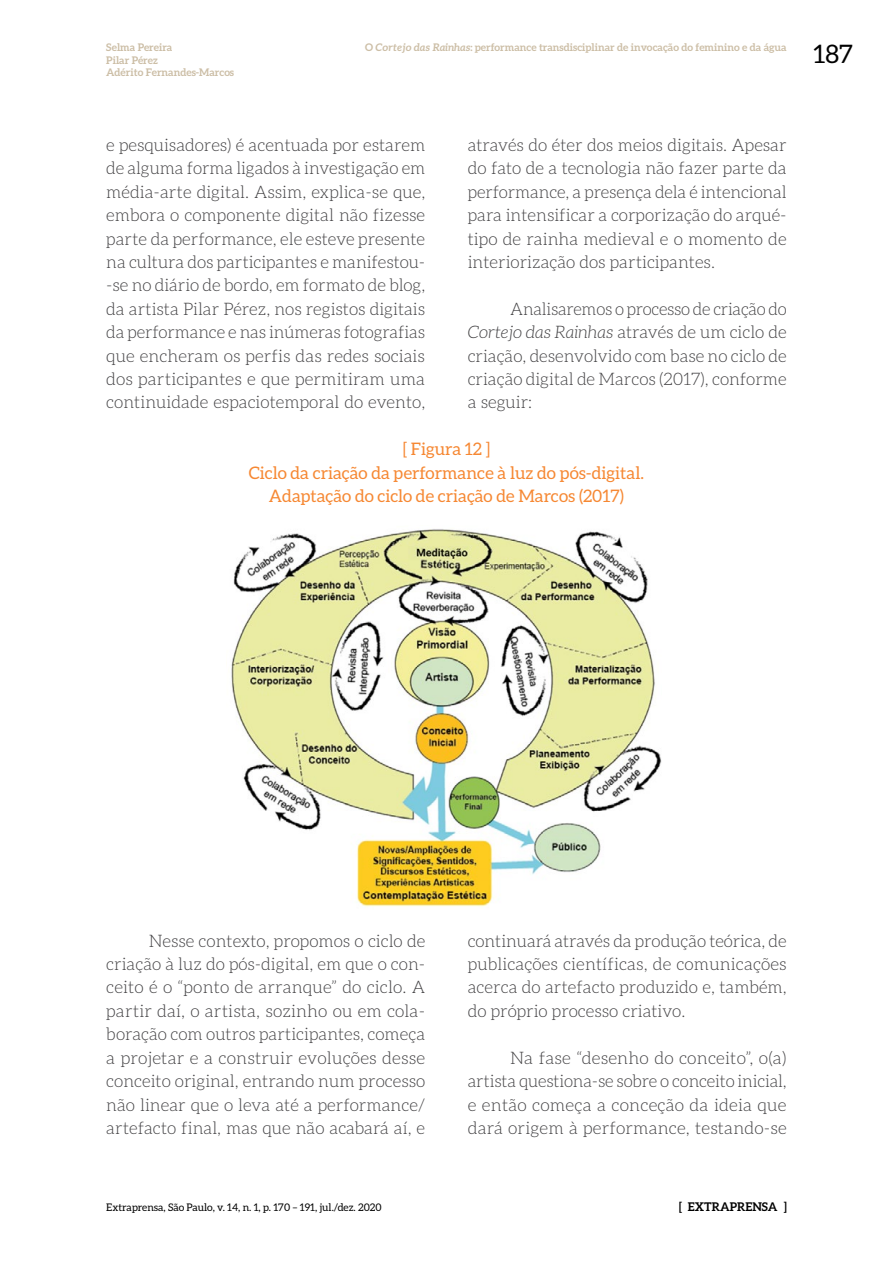
<style>
.page{position:relative;width:893px;height:1263px;background:#fff}
.page>*{position:absolute;margin:0;border:0;box-sizing:border-box;transform-origin:0 0}
.t1{font:25.5px "Aleo";color:#000}
.t2{font:300 17.25px/23.4px "Aleo";color:#414042;text-align:justify}
.t3{font:17.25px/23.4px "Aleo";color:#f68833;text-align:center}
.t4{font:700 12px "Aleo";color:#000}
.t5{font:700 10.5px/12.6px "Aleo";color:#ccbea6}
.t6{font:10.5px "Aleo";color:#000}
.s1{font-style:italic}
</style>
<div class="page">
<img style="left:231px;top:529px;width:431px;height:378px">
<p class="t5" style="left:106px;top:41px;width:67px">Selma Pereira</p>
<p class="t5" style="left:365px;top:41px;width:423px">O <span class="s1">Cortejo das Rainhas</span>: performance transdisciplinar de invocação do feminino e da água</p>
<p class="t5" style="left:106px;top:53px;width:129px">Pilar Pérez<br>Adérito Fernandes-Marcos</p>
<p class="t2" style="left:106px;top:133px;width:321px">e pesquisadores) é acentuada por estarem de alguma forma ligados à investigação em média-arte digital. Assim, explica-se que, embora o componente digital não fizesse parte da performance, ele esteve presente na cultura dos participantes e manifestou--se no diário de bordo, em formato de blog, da artista Pilar Pérez, nos registos digitais da performance e nas inúmeras fotografias que encheram os perfis das redes sociais dos participantes e que permitiram uma continuidade espaciotemporal do evento,</p>
<p class="t2" style="left:468px;top:133px;width:320px">através do éter dos meios digitais. Apesar do fato de a tecnologia não fazer parte da performance, a presença dela é intencional para intensificar a corporização do arqué&shy;tipo de rainha medieval e o momento de interiorização dos participantes.</p>
<p class="t2" style="left:468px;top:297px;width:321px;text-indent:43px">Analisaremos o processo de criação do <span class="s1">Cortejo das Rainhas</span> através de um ciclo de criação, desenvolvido com base no ciclo de criação digital de Marcos (2017), conforme a seguir:</p>
<p class="t3" style="left:249px;top:437px;width:396px">[ Figura 12 ]<br>Ciclo da criação da performance à luz do pós-digital.<br>Adaptação do ciclo de criação de Marcos (2017)</p>
<h1 class="t1" style="left:813px;top:40px;width:41px">187</h1>
<p class="t2" style="left:106px;top:929px;width:320px;text-indent:43px">Nesse contexto, propomos o ciclo de criação à luz do pós-digital, em que o con&shy;ceito é o “ponto de arranque” do ciclo. A partir daí, o artista, sozinho ou em cola&shy;boração com outros participantes, começa a projetar e a construir evoluções desse conceito original, entrando num processo não linear que o leva até a performance/ artefacto final, mas que não acabará aí, e</p>
<p class="t2" style="left:468px;top:929px;width:320px">continuará através da produção teórica, de publicações científicas, de comunicações acerca do artefacto produzido e, também, do próprio processo criativo.</p>
<p class="t2" style="left:468px;top:1046px;width:320px;text-indent:43px">Na fase “desenho do conceito”, o(a) artista questiona-se sobre o conceito inicial, e então começa a conceção da ideia que dará origem à performance, testando-se</p>
<p class="t6" style="left:106px;top:1201px;width:277px">Extraprensa, São Paulo, v. 14, n. 1, p. 170 – 191, jul./dez. 2020</p>
<p class="t4" style="left:679px;top:1199px;width:109px">[ EXTRAPRENSA ]</p>
</div>
